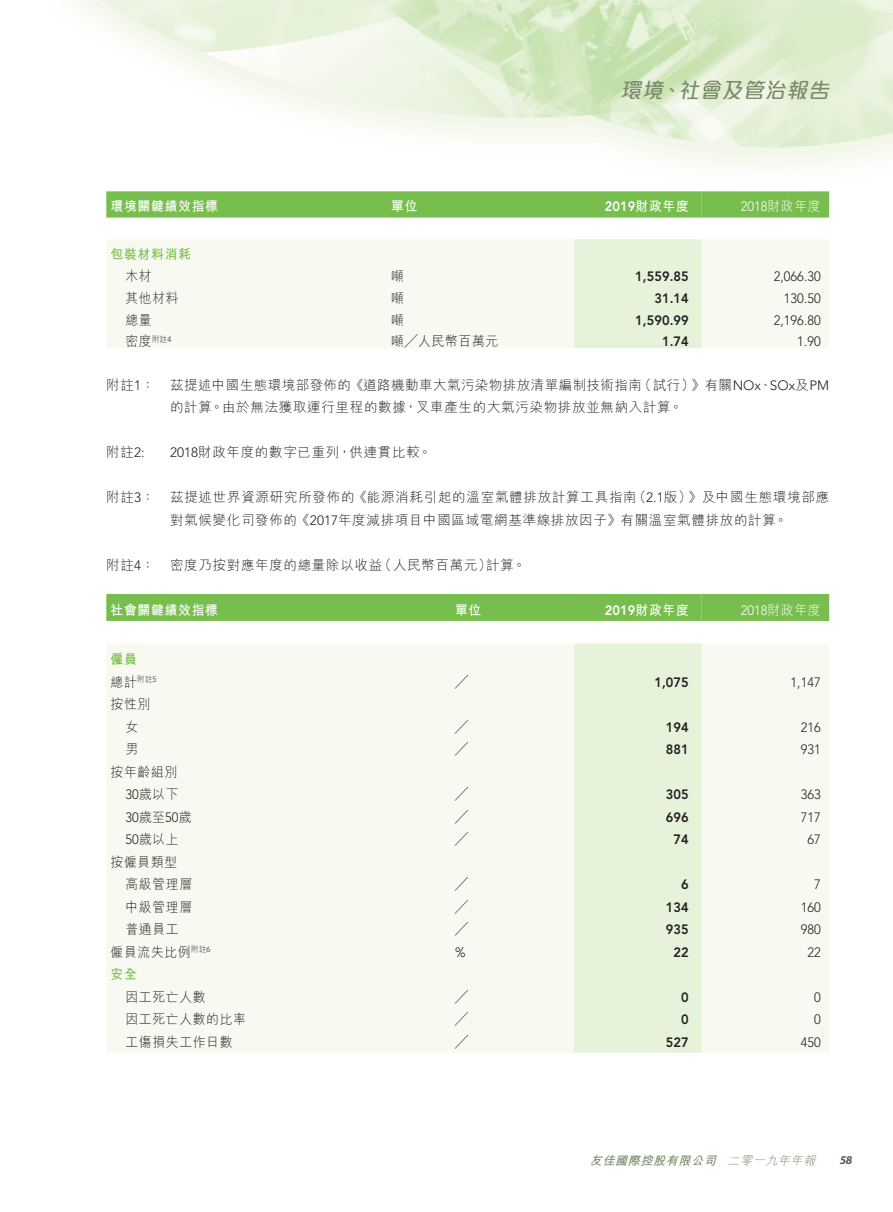
<style>
.page{position:relative;width:893px;height:1212px;background:#fff}
.page>*{position:absolute;margin:0;border:0;box-sizing:border-box;transform-origin:0 0}
.t1{font:italic 500 21px "M Elle HK";color:#7a8b69}
.Body_Text{font:300 13.5px "M Hei HK";letter-spacing:.05em;color:#231f20}
.Body_Text-2{font:300 13.5px "M Hei HK";letter-spacing:.05em;color:#231f20;scale:.95 1}
.Body_Text-3{font:300 13.5px "Avenir LT Std";color:#231f20;scale:.95 1}
.Body_Text-4{font:800 13.5px "Avenir LT Std";letter-spacing:.005em;color:#231f20;scale:.95 1}
.Body_Text-5{font:700 13.5px "M Hei HK";letter-spacing:.055em;color:#fff;scale:.95 1}
.Body_Text-6{font:300 13.5px "Avenir LT Std";color:#fff;scale:.95 1}
.Body_Text-7{font:800 13.5px "Avenir LT Std";letter-spacing:.005em;color:#fff;scale:.95 1}
.Body_Text-8{font:700 13.5px "M Hei HK";letter-spacing:.055em;color:#77be4e;scale:.95 1}
.Body_Text-9{font:300 13.5px "Avenir LT Std";color:#231f20}
.t2{font:italic 700 12px "M Hei HK";color:#7a8b69}
.t3{font:italic 300 12px "M Hei HK";color:#7a8b69}
.t4{font:italic 700 12px "Myriad Pro";color:#546249}
.Body_Text-10{font:300 7.8px "Avenir LT Std";color:#231f20;scale:.95 1}
.s1{font-family:"M Hei HK";font-weight:700}
.s2{font-family:"M Hei HK"}
.s3{font-family:"Avenir LT Std"}
</style>
<div class="page">
<img style="left:77px;top:0;width:816px;height:621px">
<svg style="left:106px;top:191px;width:723px;height:27px;background:#7abf52"></svg>
<div style="left:106px;top:239px;width:723px;height:109px;background:#f8faf2"></div>
<div style="left:574px;top:239px;width:128px;height:109px;background:#e7f2db"></div>
<div style="left:106px;top:594px;width:723px;height:27px;background:#77be4e"></div>
<div style="left:107px;top:644px;width:722px;height:409px;background:#f8faf2"></div>
<div style="left:574px;top:643px;width:128px;height:410px;background:#e7f2db"></div>
<h1 class="t1" style="left:678px;top:79px;width:156px">社會及管治報告</h1>
<h1 class="t1" style="left:620px;top:79px;width:48px">環境</h1>
<h1 class="t1" style="left:660px;top:79px;width:26px">、</h1>
<p class="Body_Text-5" style="left:111px;top:197px;width:115px">環境關鍵績效指標</p>
<p class="Body_Text-8" style="left:111px;top:245px;width:86px">包裝材料消耗</p>
<p class="Body_Text-5" style="left:391px;top:197px;width:29px">單位</p>
<p class="Body_Text-7" style="left:605px;top:199px;width:90px">2019<span class="s1">財政年度</span></p>
<p class="Body_Text-6" style="left:741px;top:199px;width:86px">2018<span class="s2">財政年度</span></p>
<p class="Body_Text-2" style="left:125px;top:269px;width:29px">木材</p>
<p class="Body_Text-2" style="left:391px;top:269px;width:15px">噸</p>
<p class="Body_Text-4" style="left:635px;top:268px;width:58px">1,559.85</p>
<p class="Body_Text-3" style="left:774px;top:269px;width:51px">2,066.30</p>
<p class="Body_Text-2" style="left:125px;top:291px;width:58px">其他材料</p>
<p class="Body_Text-2" style="left:391px;top:291px;width:15px">噸</p>
<p class="Body_Text-4" style="left:654px;top:290px;width:38px">31.14</p>
<p class="Body_Text-3" style="left:784px;top:290px;width:40px">130.50</p>
<p class="Body_Text-2" style="left:125px;top:313px;width:29px">總量</p>
<p class="Body_Text-2" style="left:391px;top:313px;width:15px">噸</p>
<p class="Body_Text-4" style="left:635px;top:312px;width:58px">1,590.99</p>
<p class="Body_Text-3" style="left:774px;top:312px;width:51px">2,196.80</p>
<p class="Body_Text-2" style="left:125px;top:335px;width:46px">密度<sup>附註</sup></p>
<p class="Body_Text-10" style="left:167px;top:335px;width:6px">4</p>
<p class="Body_Text-2" style="left:391px;top:335px;width:114px">噸╱人民幣百萬元</p>
<p class="Body_Text-4" style="left:662px;top:334px;width:30px">1.74</p>
<p class="Body_Text-3" style="left:797px;top:334px;width:26px">1.90</p>
<p class="Body_Text" style="left:106px;top:378px;width:50px">附註<span class="s3">1</span>：</p>
<p class="Body_Text" style="left:638px;top:378px;width:124px">（試行）》有關<span class="s3">NOx</span></p>
<p class="Body_Text" style="left:170px;top:378px;width:473px">茲提述中國生態環境部發佈的《道路機動車大氣污染物排放清單編制技術指南</p>
<p class="Body_Text-9" style="left:770px;top:377px;width:61px">SOx<span class="s2">及</span>PM</p>
<p class="Body_Text" style="left:759px;top:378px;width:15px">、</p>
<p class="Body_Text" style="left:106px;top:445px;width:40px">附註<span class="s3">2:</span></p>
<p class="Body_Text" style="left:170px;top:400px;width:514px">的計算。由於無法獲取運行里程的數據，叉車產生的大氣污染物排放並無納入計算。</p>
<p class="Body_Text" style="left:170px;top:445px;width:263px"><span class="s3">2018</span>財政年度的數字已重列，供連貫比較。</p>
<p class="Body_Text" style="left:106px;top:490px;width:50px">附註<span class="s3">3</span>：</p>
<p class="Body_Text" style="left:633px;top:490px;width:198px">（<span class="s3">2.1</span>版）》及中國生態環境部應</p>
<p class="Body_Text" style="left:170px;top:490px;width:468px">茲提述世界資源研究所發佈的《能源消耗引起的溫室氣體排放計算工具指南</p>
<p class="Body_Text" style="left:106px;top:558px;width:50px">附註<span class="s3">4</span>：</p>
<p class="Body_Text" style="left:170px;top:513px;width:619px">對氣候變化司發佈的《<span class="s3">2017</span>年度減排項目中國區域電網基準線排放因子》有關溫室氣體排放的計算。</p>
<p class="Body_Text" style="left:486px;top:558px;width:41px">計算。</p>
<p class="Body_Text" style="left:378px;top:558px;width:115px">（人民幣百萬元）</p>
<p class="Body_Text" style="left:170px;top:558px;width:214px">密度乃按對應年度的總量除以收益</p>
<p class="Body_Text-5" style="left:111px;top:600px;width:115px">社會關鍵績效指標</p>
<p class="Body_Text-8" style="left:111px;top:649px;width:29px">僱員</p>
<p class="Body_Text-5" style="left:455px;top:600px;width:29px">單位</p>
<p class="Body_Text-7" style="left:605px;top:602px;width:90px">2019<span class="s1">財政年度</span></p>
<p class="Body_Text-6" style="left:741px;top:602px;width:86px">2018<span class="s2">財政年度</span></p>
<p class="Body_Text-2" style="left:111px;top:675px;width:46px">總計<sup>附註</sup></p>
<p class="Body_Text-2" style="left:111px;top:697px;width:43px">按性別</p>
<p class="Body_Text-10" style="left:153px;top:675px;width:6px">5</p>
<p class="Body_Text-2" style="left:455px;top:675px;width:15px">╱</p>
<p class="Body_Text-4" style="left:654px;top:674px;width:38px">1,075</p>
<p class="Body_Text-3" style="left:791px;top:674px;width:33px">1,147</p>
<p class="Body_Text-2" style="left:125px;top:720px;width:15px">女</p>
<p class="Body_Text-2" style="left:455px;top:720px;width:15px">╱</p>
<p class="Body_Text-4" style="left:666px;top:719px;width:26px">194</p>
<p class="Body_Text-3" style="left:801px;top:719px;width:23px">216</p>
<p class="Body_Text-2" style="left:125px;top:742px;width:15px">男</p>
<p class="Body_Text-2" style="left:111px;top:765px;width:72px">按年齡組別</p>
<p class="Body_Text-2" style="left:455px;top:742px;width:15px">╱</p>
<p class="Body_Text-4" style="left:666px;top:741px;width:26px">881</p>
<p class="Body_Text-3" style="left:801px;top:742px;width:23px">931</p>
<p class="Body_Text-2" style="left:125px;top:787px;width:57px"><span class="s3">30</span>歲以下</p>
<p class="Body_Text-2" style="left:455px;top:787px;width:15px">╱</p>
<p class="Body_Text-4" style="left:666px;top:786px;width:26px">305</p>
<p class="Body_Text-3" style="left:801px;top:787px;width:23px">363</p>
<p class="Body_Text-3" style="left:125px;top:809px;width:71px">30<span class="s2">歲至</span>50<span class="s2">歲</span></p>
<p class="Body_Text-2" style="left:455px;top:810px;width:15px">╱</p>
<p class="Body_Text-4" style="left:666px;top:809px;width:26px">696</p>
<p class="Body_Text-3" style="left:801px;top:809px;width:23px">717</p>
<p class="Body_Text-2" style="left:125px;top:832px;width:57px"><span class="s3">50</span>歲以上</p>
<p class="Body_Text-2" style="left:111px;top:855px;width:72px">按僱員類型</p>
<p class="Body_Text-2" style="left:455px;top:832px;width:15px">╱</p>
<p class="Body_Text-4" style="left:674px;top:831px;width:18px">74</p>
<p class="Body_Text-3" style="left:807px;top:832px;width:16px">67</p>
<p class="Body_Text-2" style="left:125px;top:877px;width:72px">高級管理層</p>
<p class="Body_Text-2" style="left:455px;top:877px;width:15px">╱</p>
<p class="Body_Text-4" style="left:681px;top:876px;width:9px">6</p>
<p class="Body_Text-3" style="left:814px;top:877px;width:9px">7</p>
<p class="Body_Text-2" style="left:125px;top:900px;width:72px">中級管理層</p>
<p class="Body_Text-2" style="left:455px;top:900px;width:15px">╱</p>
<p class="Body_Text-4" style="left:666px;top:899px;width:26px">134</p>
<p class="Body_Text-3" style="left:801px;top:899px;width:23px">160</p>
<p class="Body_Text-2" style="left:125px;top:922px;width:58px">普通員工</p>
<p class="Body_Text-2" style="left:455px;top:922px;width:15px">╱</p>
<p class="Body_Text-4" style="left:666px;top:921px;width:26px">935</p>
<p class="Body_Text-3" style="left:801px;top:922px;width:23px">980</p>
<p class="Body_Text-2" style="left:111px;top:945px;width:102px">僱員流失比例<sup>附註</sup></p>
<p class="Body_Text-8" style="left:111px;top:964px;width:29px">安全</p>
<p class="Body_Text-10" style="left:207px;top:945px;width:6px">6</p>
<p class="Body_Text-3" style="left:455px;top:944px;width:13px">%</p>
<p class="Body_Text-4" style="left:674px;top:944px;width:18px">22</p>
<p class="Body_Text-3" style="left:807px;top:944px;width:16px">22</p>
<p class="Body_Text-2" style="left:125px;top:990px;width:86px">因工死亡人數</p>
<p class="Body_Text-2" style="left:455px;top:990px;width:15px">╱</p>
<p class="Body_Text-4" style="left:681px;top:989px;width:9px">0</p>
<p class="Body_Text-3" style="left:814px;top:989px;width:9px">0</p>
<p class="Body_Text-2" style="left:125px;top:1012px;width:129px">因工死亡人數的比率</p>
<p class="Body_Text-2" style="left:455px;top:1012px;width:15px">╱</p>
<p class="Body_Text-4" style="left:681px;top:1011px;width:9px">0</p>
<p class="Body_Text-3" style="left:814px;top:1012px;width:9px">0</p>
<p class="Body_Text-2" style="left:125px;top:1035px;width:114px">工傷損失工作日數</p>
<p class="Body_Text-2" style="left:455px;top:1035px;width:15px">╱</p>
<p class="Body_Text-4" style="left:666px;top:1034px;width:26px">527</p>
<p class="Body_Text-3" style="left:801px;top:1034px;width:23px">450</p>
<p class="t2" style="left:590px;top:1151px;width:132px">友佳國際控股有限公司</p>
<p class="t3" style="left:727px;top:1154px;width:92px">二零一九年年報</p>
<p class="t4" style="left:840px;top:1152px;width:14px">58</p>
</div>
